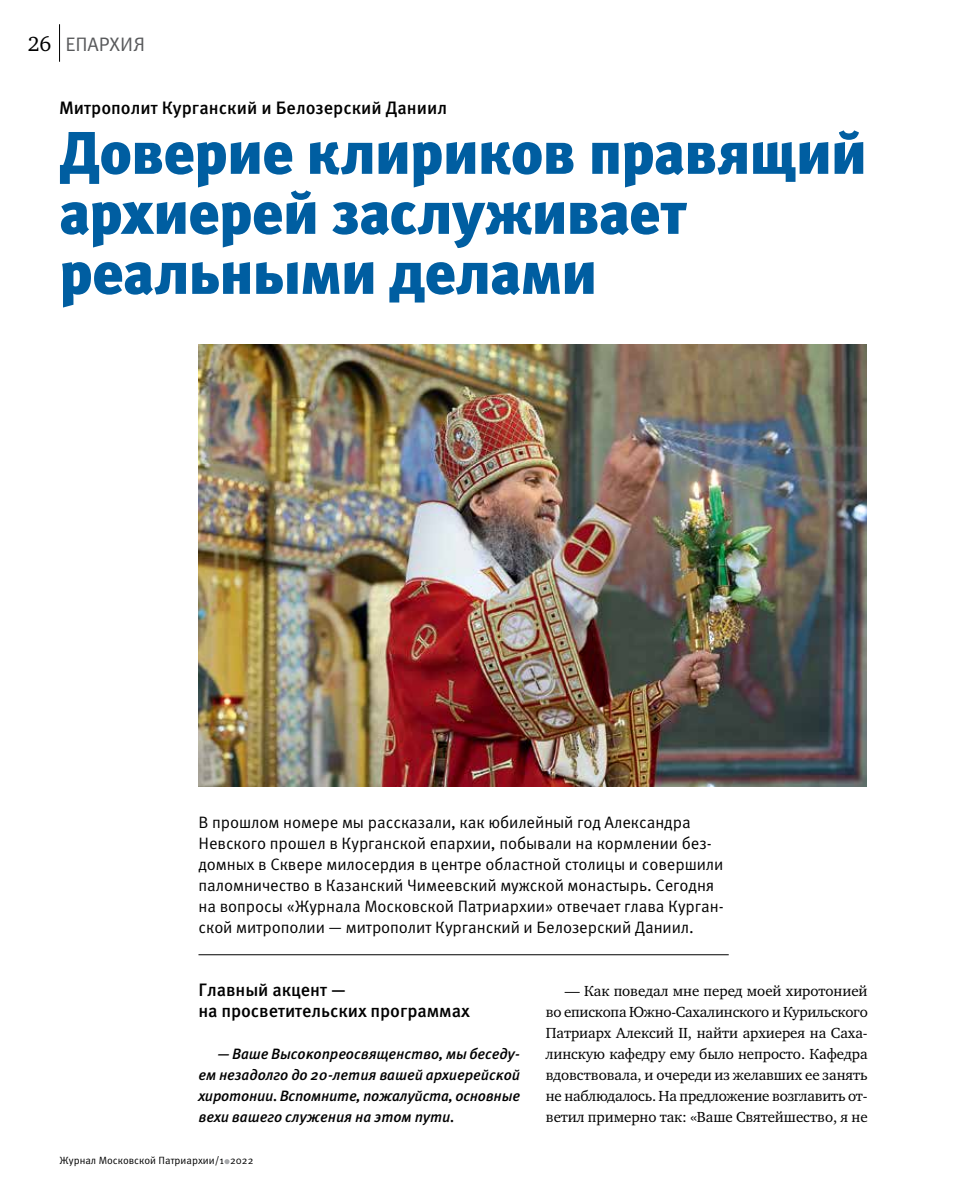
<style>
.page{position:relative;width:957px;height:1191px;background:#fff}
.page>*{position:absolute;margin:0;border:0;box-sizing:border-box;transform-origin:0 0}
.t1{font:900 60px/60px "Meta Pro";letter-spacing:-.02em;color:#005ea1}
.t2{font:21px "Charter ITC";color:#000}
.t3{font:19.5px "Meta Pro";letter-spacing:-.005em;color:#58595b}
.t4{font:500 18px/21px "Meta Pro";letter-spacing:-.005em;color:#000}
.t5{font:16.5px/21px "Meta Pro";letter-spacing:-.005em;color:#000}
.t6{font:15px/21px "Charter ITC";letter-spacing:-.005em;color:#000;text-align:justify}
.t7{font:italic 500 15px/21px "Meta Pro";letter-spacing:-.005em;color:#000;text-align:justify}
.t8{font:10.5px "Meta Pro";color:#000}
</style>
<div class="page">
<hr style="left:59px;top:24px;width:1px;height:38px;background:#000">
<svg style="left:224px;top:1159px;width:5px;height:5px"></svg>
<img style="left:198px;top:345px;width:668px;height:441px">
<hr style="left:198px;top:954px;width:531px;height:1px;background:#000">
<p class="t2" style="left:28px;top:30px;width:25px">26</p>
<p class="t3" style="left:65px;top:32px;width:81px">ЕПАРХИЯ</p>
<p class="t4" style="left:59px;top:98px;width:389px">Митрополит Курганский и Белозерский Даниил</p>
<h1 class="t1" style="left:59px;top:125px;width:809px">Доверие клириков правящий архиерей заслуживает реальными делами</h1>
<p class="t5" style="left:198px;top:812px;width:527px">В прошлом номере мы рассказали, как юбилейный год Александра Невского прошел в Курганской епархии, побывали на кормлении без&shy;домных в Сквере милосердия в центре областной столицы и совершили паломничество в Казанский Чимеевский мужской монастырь. Сегодня на вопросы «Журнала Московской Патриархии» отвечает глава Курган&shy;ской митрополии — митрополит Курганский и Белозерский Даниил.</p>
<p class="t4" style="left:198px;top:980px;width:273px">Главный акцент —<br>на просветительских программах</p>
<p class="t7" style="left:198px;top:1044px;width:323px;text-indent:19px">— Ваше Высокопреосвященство, мы беседу&shy;ем незадолго до 20-летия вашей архиерейской хиротонии. Вспомните, пожалуйста, основные вехи вашего служения на этом пути.</p>
<p class="t8" style="left:60px;top:1153px;width:195px">Журнал Московской Патриархии/1 2022</p>
<p class="t6" style="left:546px;top:980px;width:323px;text-indent:19px">— Как поведал мне перед моей хиротонией во епископа Южно-Сахалинского и Курильского Патриарх Алексий II, найти архиерея на Саха&shy;линскую кафедру ему было непросто. Кафедра вдовствовала, и очереди из желавших ее занять не наблюдалось. На предложение возглавить от&shy;ветил примерно так: «Ваше Святейшество, я не</p>
</div>
